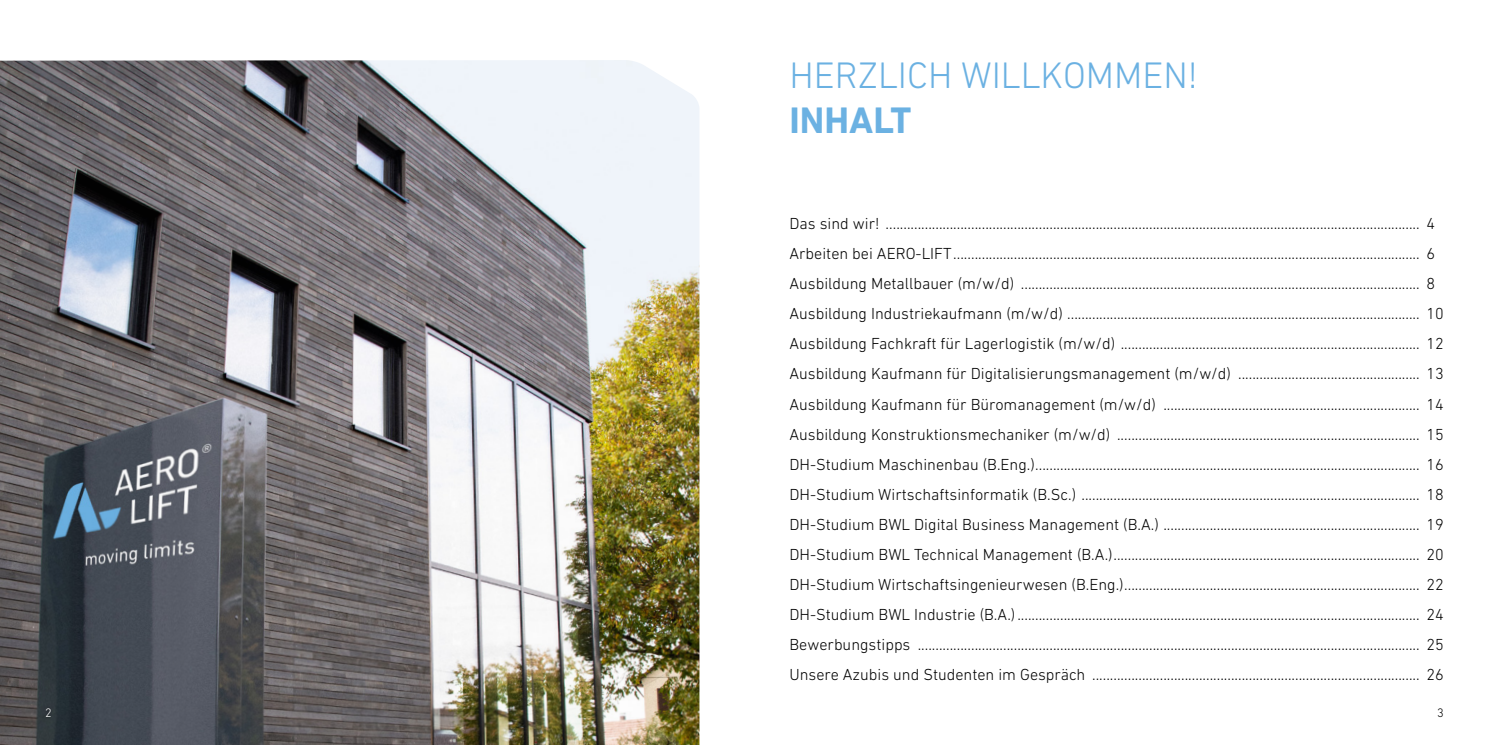
<style>
.page{position:relative;width:1489px;height:745px;background:#fff}
.page>*{position:absolute;margin:0;border:0;box-sizing:border-box;transform-origin:0 0}
.t1{font:300 37.5px "DIN Next LT Pro";color:#6bb1e2}
.t2{font:700 37.5px "DIN Next LT Pro";color:#6bb1e2}
.t3{font:300 16.25px/30px "DIN Next LT Pro";color:#000}
.t4{font:300 12.5px "DIN Next LT Pro";color:#fff}
.t5{font:300 12.5px "DIN Next LT Pro";color:#000}
</style>
<div class="page">
<img style="left:0;top:60px;width:699px;height:684px">
<div style="left:43px;top:704px;width:11px;height:15px;background:#2e363b"></div>
<h1 class="t1" style="left:789px;top:54px;width:410px">HERZLICH WILLKOMMEN!</h1>
<h1 class="t2" style="left:789px;top:98px;width:123px">INHALT</h1>
<p class="t3" style="left:789px;top:208px;width:655px">Das sind wir! ...................................................................................................................................................... 4<br>Arbeiten bei AERO-LIFT................................................................................................................................... 6<br>Ausbildung Metallbauer (m/w/d) ................................................................................................................ 8<br>Ausbildung Industriekaufmann (m/w/d) ................................................................................................... 10<br>Ausbildung Fachkraft für Lagerlogistik (m/w/d) .................................................................................... 12<br>Ausbildung Kaufmann für Digitalisierungsmanagement (m/w/d) ................................................... 13<br>Ausbildung Kaufmann für Büromanagement (m/w/d) ........................................................................ 14<br>Ausbildung Konstruktionsmechaniker (m/w/d) ..................................................................................... 15<br>DH-Studium Maschinenbau (B.Eng.)............................................................................................................ 16<br>DH-Studium Wirtschaftsinformatik (B.Sc.) ............................................................................................... 18<br>DH-Studium BWL Digital Business Management (B.A.) ........................................................................ 19<br>DH-Studium BWL Technical Management (B.A.)...................................................................................... 20<br>DH-Studium Wirtschaftsingenieurwesen (B.Eng.)................................................................................... 22<br>DH-Studium BWL Industrie (B.A.)................................................................................................................. 24<br>Bewerbungstipps ............................................................................................................................................. 25<br>Unsere Azubis und Studenten im Gespräch ............................................................................................ 26</p>
<p class="t4" style="left:45px;top:705px;width:8px">2</p>
<p class="t5" style="left:1437px;top:705px;width:8px">3</p>
</div>
